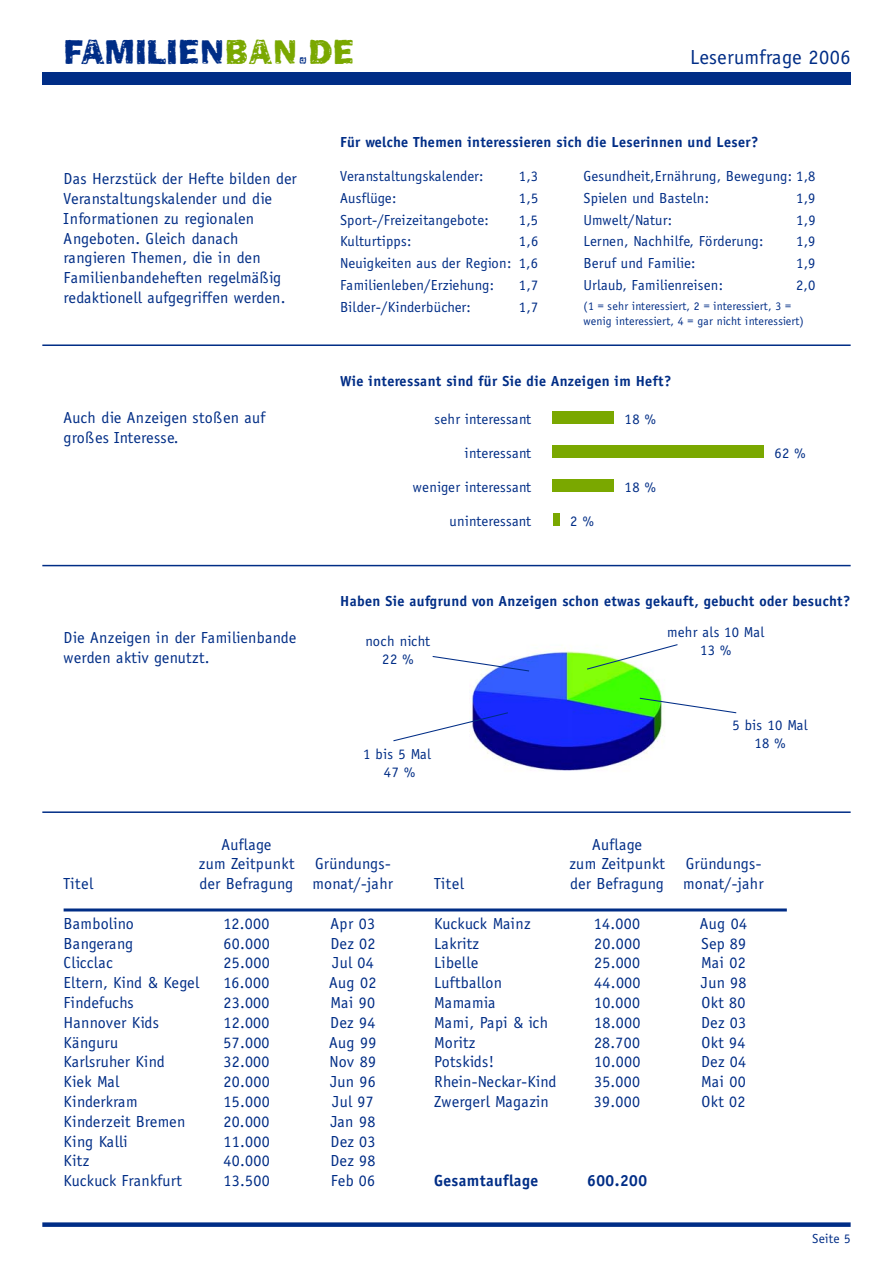
<style>
.page{position:relative;width:893px;height:1263px;background:#fff}
.page>*{position:absolute;margin:0;border:0;box-sizing:border-box;transform-origin:0 0}
.t1{font:36px "Frankie";color:#002d86}
.t2{font:21px "Officina Sans";letter-spacing:.01em;color:#002d86}
.t3{font:16.5px/19.8px "Officina Sans";letter-spacing:.02em;color:#002d86}
.t4{font:700 16.5px "Officina Sans";letter-spacing:.02em;color:#002d86}
.t5{font:16.5px "Officina Sans";color:#002d86}
.t6{font:15px/18px "Officina Sans";letter-spacing:.015em;color:#002d86;text-align:center}
.t7{font:700 15px "Officina Sans";letter-spacing:.025em;color:#002d86}
.t8{font:13.5px "Officina Sans";letter-spacing:.02em;color:#002d86}
.t9{font:12px/14.4px "Officina Sans";letter-spacing:.02em;color:#002d86}
.s1{color:#7aa800}
</style>
<div class="page">
<div style="left:42px;top:72px;width:808px;height:13px;background:#002d86"></div>
<hr style="left:42px;top:344px;width:808px;height:2px;background:#002d86">
<hr style="left:42px;top:565px;width:808px;height:1px;background:#002d86">
<hr style="left:42px;top:811px;width:808px;height:2px;background:#002d86">
<div style="left:42px;top:1222px;width:808px;height:5px;background:#002d86"></div>
<img style="left:471px;top:650px;width:192px;height:121px">
<svg style="left:638px;top:697px;width:99px;height:17px"></svg>
<svg style="left:432px;top:655px;width:98px;height:17px"></svg>
<svg style="left:393px;top:712px;width:116px;height:30px"></svg>
<div style="left:553px;top:411px;width:61px;height:13px;background:#7aa800"></div>
<div style="left:553px;top:445px;width:210px;height:13px;background:#7aa800"></div>
<div style="left:553px;top:479px;width:61px;height:13px;background:#7aa800"></div>
<div style="left:553px;top:513px;width:6px;height:13px;background:#7aa800"></div>
<hr style="left:64px;top:909px;width:722px;height:3px;background:#002d86">
<svg style="left:585px;top:644px;width:93px;height:26px"></svg>
<h1 class="t1" style="left:64px;top:39px;width:292px">FAMILIEN<span class="s1">BAN</span>.<span class="s1">DE</span></h1>
<p class="t2" style="left:690px;top:49px;width:162px">Leserumfrage 2006</p>
<p class="t7" style="left:340px;top:136px;width:419px">Für welche Themen interessieren sich die Leserinnen und Leser?</p>
<p class="t6" style="left:340px;top:168px;width:145px">Veranstaltungskalender:</p>
<p class="t6" style="left:519px;top:168px;width:21px">1,3</p>
<p class="t6" style="left:340px;top:190px;width:58px">Ausflüge:</p>
<p class="t6" style="left:519px;top:190px;width:21px">1,5</p>
<p class="t6" style="left:340px;top:212px;width:150px">Sport-/Freizeitangebote:</p>
<p class="t6" style="left:518px;top:212px;width:21px">1,5</p>
<p class="t6" style="left:340px;top:233px;width:73px">Kulturtipps:</p>
<p class="t3" style="left:64px;top:170px;width:235px">Das Herzstück der Hefte bilden der<br>Veranstaltungskalender und die<br>Informationen zu regionalen<br>Angeboten. Gleich danach rangieren Themen, die in den<br>Familienbandeheften regelmäßig redaktionell aufgegriffen werden.</p>
<p class="t6" style="left:583px;top:166px;width:234px;line-height:21.8px;text-align:left">Gesundheit,Ernährung, Bewegung: 1,8<br>Spielen und Basteln:</p>
<p class="t6" style="left:796px;top:190px;width:21px">1,9</p>
<p class="t6" style="left:583px;top:212px;width:90px">Umwelt/Natur:</p>
<p class="t6" style="left:796px;top:212px;width:21px">1,9</p>
<p class="t6" style="left:583px;top:233px;width:181px">Lernen, Nachhilfe, Förderung:</p>
<p class="t6" style="left:796px;top:233px;width:21px">1,9</p>
<p class="t6" style="left:583px;top:255px;width:113px">Beruf und Familie:</p>
<p class="t6" style="left:796px;top:255px;width:21px">1,9</p>
<p class="t6" style="left:583px;top:277px;width:141px">Urlaub, Familienreisen:</p>
<p class="t6" style="left:796px;top:277px;width:21px">2,0</p>
<p class="t9" style="left:583px;top:300px;width:222px">(1 = sehr interessiert, 2 = interessiert, 3 = wenig interessiert, 4 = gar nicht interessiert)</p>
<p class="t6" style="left:340px;top:232px;width:200px;line-height:21.8px;text-align:justify;text-indent:179px">1,6<br>Neuigkeiten aus der Region: 1,6<br>Familienleben/Erziehung:</p>
<p class="t6" style="left:519px;top:277px;width:21px">1,7</p>
<p class="t6" style="left:340px;top:299px;width:132px">Bilder-/Kinderbücher:</p>
<p class="t6" style="left:519px;top:299px;width:21px">1,7</p>
<p class="t3" style="left:64px;top:409px;width:203px">Auch die Anzeigen stoßen auf großes Interesse.</p>
<p class="t7" style="left:340px;top:375px;width:332px">Wie interessant sind für Sie die Anzeigen im Heft?</p>
<p class="t6" style="left:434px;top:411px;width:98px">sehr interessant</p>
<p class="t6" style="left:465px;top:445px;width:68px">interessant</p>
<p class="t6" style="left:413px;top:479px;width:120px">weniger interessant</p>
<p class="t6" style="left:449px;top:513px;width:83px">uninteressant</p>
<p class="t6" style="left:624px;top:411px;width:33px">18 %</p>
<p class="t6" style="left:624px;top:479px;width:33px">18 %</p>
<p class="t6" style="left:570px;top:513px;width:25px">2 %</p>
<p class="t6" style="left:774px;top:445px;width:33px">62 %</p>
<p class="t3" style="left:64px;top:629px;width:234px">Die Anzeigen in der Familienbande werden aktiv genutzt.</p>
<p class="t7" style="left:340px;top:595px;width:511px">Haben Sie aufgrund von Anzeigen schon etwas gekauft, gebucht oder besucht?</p>
<p class="t6" style="left:365px;top:634px;width:66px">noch nicht<br>22 %</p>
<p class="t6" style="left:363px;top:746px;width:69px">1 bis 5 Mal<br>47 %</p>
<p class="t6" style="left:667px;top:624px;width:98px">mehr als 10 Mal<br>13 %</p>
<p class="t6" style="left:732px;top:718px;width:77px">5 bis 10 Mal<br>18 %</p>
<p class="t3" style="left:199px;top:836px;width:97px;text-align:center">Auflage<br>zum Zeitpunkt</p>
<p class="t3" style="left:315px;top:855px;width:77px">Gründungs-</p>
<p class="t3" style="left:569px;top:836px;width:97px;text-align:center">Auflage<br>zum Zeitpunkt</p>
<p class="t3" style="left:685px;top:855px;width:77px">Gründungs-</p>
<p class="t3" style="left:64px;top:875px;width:31px">Titel</p>
<p class="t3" style="left:200px;top:875px;width:195px">der Befragung monat/-jahr</p>
<p class="t3" style="left:64px;top:915px;width:72px">Bambolino</p>
<p class="t3" style="left:223px;top:915px;width:48px">12.000</p>
<p class="t3" style="left:330px;top:915px;width:46px">Apr 03</p>
<p class="t5" style="left:64px;top:937px;width:71px">Bangerang</p>
<p class="t3" style="left:223px;top:935px;width:48px">60.000</p>
<p class="t3" style="left:330px;top:935px;width:47px">Dez 02</p>
<p class="t3" style="left:64px;top:954px;width:51px">Clicclac</p>
<p class="t3" style="left:223px;top:954px;width:48px">25.000</p>
<p class="t3" style="left:332px;top:954px;width:43px">Jul 04</p>
<p class="t3" style="left:64px;top:974px;width:137px">Eltern, Kind &amp; Kegel</p>
<p class="t3" style="left:223px;top:974px;width:48px">16.000</p>
<p class="t3" style="left:329px;top:974px;width:49px">Aug 02</p>
<p class="t3" style="left:64px;top:994px;width:72px">Findefuchs</p>
<p class="t3" style="left:223px;top:994px;width:48px">23.000</p>
<p class="t3" style="left:330px;top:994px;width:46px">Mai 90</p>
<p class="t3" style="left:64px;top:1014px;width:97px">Hannover Kids</p>
<p class="t3" style="left:223px;top:1014px;width:48px">12.000</p>
<p class="t3" style="left:330px;top:1014px;width:47px">Dez 94</p>
<p class="t3" style="left:64px;top:1034px;width:56px">Känguru</p>
<p class="t3" style="left:223px;top:1034px;width:48px">57.000</p>
<p class="t3" style="left:329px;top:1034px;width:49px">Aug 99</p>
<p class="t3" style="left:64px;top:1053px;width:103px">Karlsruher Kind</p>
<p class="t3" style="left:223px;top:1053px;width:48px">32.000</p>
<p class="t3" style="left:329px;top:1053px;width:48px">Nov 89</p>
<p class="t3" style="left:64px;top:1073px;width:57px">Kiek Mal</p>
<p class="t3" style="left:223px;top:1073px;width:48px">20.000</p>
<p class="t3" style="left:330px;top:1073px;width:47px">Jun 96</p>
<p class="t5" style="left:64px;top:1095px;width:75px">Kinderkram</p>
<p class="t3" style="left:223px;top:1093px;width:48px">15.000</p>
<p class="t3" style="left:332px;top:1093px;width:43px">Jul 97</p>
<p class="t3" style="left:64px;top:1113px;width:123px">Kinderzeit Bremen</p>
<p class="t3" style="left:223px;top:1113px;width:48px">20.000</p>
<p class="t3" style="left:330px;top:1113px;width:47px">Jan 98</p>
<p class="t3" style="left:64px;top:1133px;width:66px">King Kalli</p>
<p class="t3" style="left:223px;top:1133px;width:48px">11.000</p>
<p class="t3" style="left:330px;top:1133px;width:47px">Dez 03</p>
<p class="t3" style="left:64px;top:1152px;width:27px">Kitz</p>
<p class="t3" style="left:223px;top:1152px;width:48px">40.000</p>
<p class="t3" style="left:330px;top:1152px;width:47px">Dez 98</p>
<p class="t3" style="left:64px;top:1172px;width:120px">Kuckuck Frankfurt</p>
<p class="t3" style="left:223px;top:1172px;width:48px">13.500</p>
<p class="t3" style="left:331px;top:1172px;width:46px">Feb 06</p>
<p class="t3" style="left:434px;top:875px;width:31px">Titel</p>
<p class="t3" style="left:570px;top:875px;width:195px">der Befragung monat/-jahr</p>
<p class="t3" style="left:434px;top:915px;width:98px">Kuckuck Mainz</p>
<p class="t3" style="left:594px;top:915px;width:48px">14.000</p>
<p class="t3" style="left:699px;top:915px;width:49px">Aug 04</p>
<p class="t3" style="left:434px;top:935px;width:46px">Lakritz</p>
<p class="t3" style="left:594px;top:935px;width:48px">20.000</p>
<p class="t3" style="left:701px;top:935px;width:47px">Sep 89</p>
<p class="t3" style="left:434px;top:954px;width:45px">Libelle</p>
<p class="t3" style="left:594px;top:954px;width:48px">25.000</p>
<p class="t3" style="left:701px;top:954px;width:46px">Mai 02</p>
<p class="t3" style="left:434px;top:974px;width:70px">Luftballon</p>
<p class="t3" style="left:594px;top:974px;width:48px">44.000</p>
<p class="t3" style="left:701px;top:974px;width:47px">Jun 98</p>
<p class="t3" style="left:434px;top:994px;width:63px">Mamamia</p>
<p class="t3" style="left:594px;top:994px;width:48px">10.000</p>
<p class="t3" style="left:701px;top:994px;width:46px">Okt 80</p>
<p class="t3" style="left:434px;top:1014px;width:115px">Mami, Papi &amp; ich</p>
<p class="t3" style="left:594px;top:1014px;width:48px">18.000</p>
<p class="t3" style="left:701px;top:1014px;width:47px">Dez 03</p>
<p class="t3" style="left:434px;top:1034px;width:43px">Moritz</p>
<p class="t3" style="left:594px;top:1034px;width:48px">28.700</p>
<p class="t3" style="left:701px;top:1034px;width:46px">Okt 94</p>
<p class="t3" style="left:434px;top:1053px;width:61px">Potskids!</p>
<p class="t3" style="left:594px;top:1053px;width:48px">10.000</p>
<p class="t3" style="left:701px;top:1053px;width:47px">Dez 04</p>
<p class="t3" style="left:434px;top:1073px;width:124px">Rhein-Neckar-Kind</p>
<p class="t3" style="left:594px;top:1073px;width:48px">35.000</p>
<p class="t3" style="left:701px;top:1073px;width:46px">Mai 00</p>
<p class="t3" style="left:434px;top:1093px;width:116px">Zwergerl Magazin</p>
<p class="t3" style="left:594px;top:1093px;width:48px">39.000</p>
<p class="t3" style="left:701px;top:1093px;width:46px">Okt 02</p>
<p class="t4" style="left:434px;top:1174px;width:105px">Gesamtauflage</p>
<p class="t4" style="left:587px;top:1174px;width:61px">600.200</p>
<p class="t8" style="left:812px;top:1233px;width:40px">Seite 5</p>
</div>
